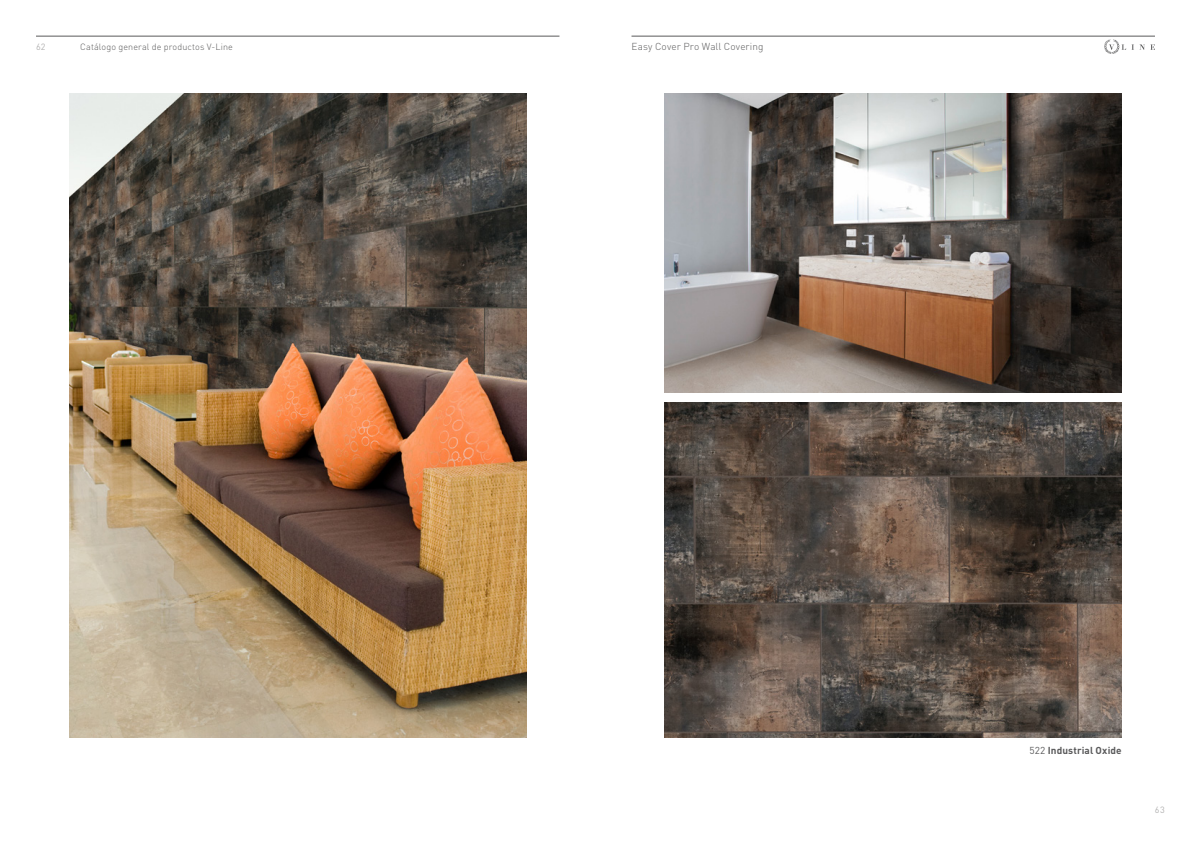
<style>
.page{position:relative;width:1191px;height:842px;background:#fff}
.page>*{position:absolute;margin:0;border:0;box-sizing:border-box;transform-origin:0 0}
.t1{font:300 10px "DIN Pro";letter-spacing:.01em;color:#5a5a5b}
.t2{font:700 10px "DIN Pro";letter-spacing:.01em;color:#5a5a5b}
.t3{font:300 9px "DIN Pro";letter-spacing:.01em;color:#5a5a5b}
.t4{font:9px "DIN Pro";color:#b2b1b1}
.s1{font-weight:400}
</style>
<div class="page">
<img style="left:665px;top:94px;width:456px;height:299px">
<img style="left:665px;top:403px;width:456px;height:335px">
<img style="left:69px;top:94px;width:457px;height:644px">
<hr style="left:631px;top:36px;width:524px;height:1px;background:#5a5a5b">
<svg style="left:1104px;top:39px;width:51px;height:15px"></svg>
<hr style="left:36px;top:36px;width:523px;height:1px;background:#5a5a5b">
<p class="t4" style="left:36px;top:40px;width:11px">62</p>
<p class="t3" style="left:80px;top:40px;width:154px">Catálogo general de productos V-Line</p>
<p class="t1" style="left:631px;top:39px;width:133px">Easy Cover Pro Wall Covering</p>
<p class="t2" style="left:1029px;top:744px;width:94px"><span class="s1">522</span> Industrial Oxide</p>
<p class="t4" style="left:1155px;top:803px;width:11px">63</p>
</div>
